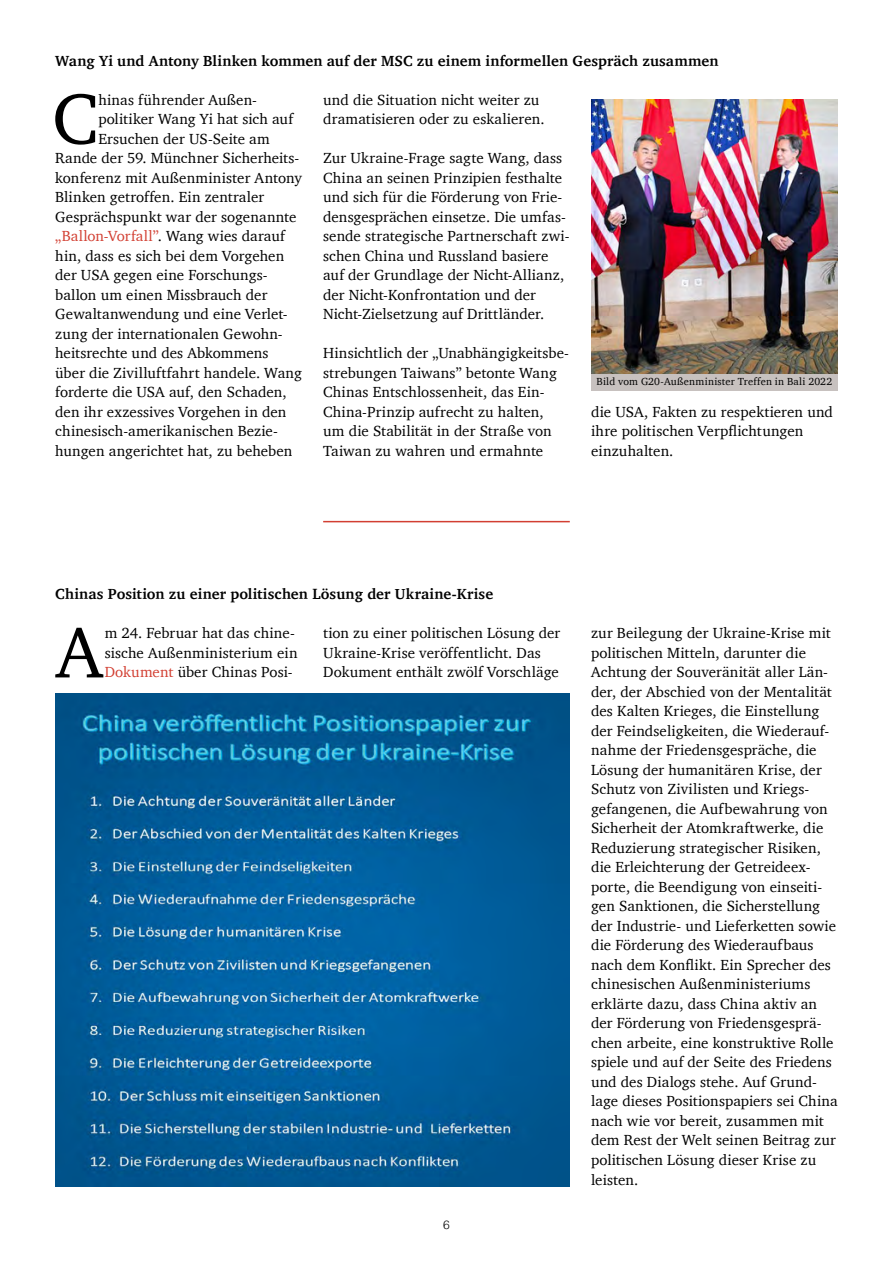
<style>
.page{position:relative;width:893px;height:1263px;background:#fff}
.page>*{position:absolute;margin:0;border:0;box-sizing:border-box;transform-origin:0 0}
.t1{font:73.2px "Charter";color:#000}
.t2{font:15px/19.5px "Charter";letter-spacing:.005em;color:#000}
.t3{font:700 15px "Charter";letter-spacing:.01em;color:#000}
.t4{font:15px "Charter";letter-spacing:.01em;color:#d23f32}
.t5{font:300 12px "Helvetica";color:#000}
.t6{font:10.5px "Charter";letter-spacing:.02em;color:#000}
.s1{color:#000}
.s2{color:#d23f32}
</style>
<div class="page">
<img style="left:591px;top:99px;width:247px;height:275px">
<img style="left:55px;top:693px;width:515px;height:493px">
<hr style="left:323px;top:521px;width:247px;height:1px;background:#d23f32">
<div style="left:591px;top:374px;width:247px;height:17px;background:#c7c1bf"></div>
<p class="t3" style="left:55px;top:48px;width:665px">Wang Yi und Antony Blinken kommen auf der MSC zu einem informellen Gespräch zusammen</p>
<h1 class="t1" style="left:52px;top:56px;width:48px">C</h1>
<p class="t2" style="left:98px;top:90px;width:160px">hinas führender Außen-</p>
<p class="t2" style="left:323px;top:90px;width:223px">und die Situation nicht weiter zu dramatisieren oder zu eskalieren.</p>
<p class="t2" style="left:323px;top:148px;width:248px">Zur Ukraine-Frage sagte Wang, dass China an seinen Prinzipien festhalte und sich für die Förderung von Frie&shy;densgesprächen einsetze. Die umfas&shy;sende strategische Partnerschaft zwi&shy;schen China und Russland basiere auf der Grundlage der Nicht-Allianz, der Nicht-Konfrontation und der Nicht-Zielsetzung auf Drittländer.</p>
<p class="t2" style="left:323px;top:343px;width:247px">Hinsichtlich der „Unabhängigkeitsbe&shy;strebungen Taiwans” betonte Wang Chinas Entschlossenheit, das Ein-China-Prinzip aufrecht zu halten,<br>um die Stabilität in der Straße von Taiwan zu wahren und ermahnte</p>
<p class="t2" style="left:98px;top:109px;width:196px">politiker Wang Yi hat sich auf</p>
<p class="t2" style="left:98px;top:129px;width:173px">Ersuchen der US-Seite am</p>
<p class="t2" style="left:55px;top:148px;width:246px">Rande der 59. Münchner Sicherheits-</p>
<p class="t2" style="left:55px;top:168px;width:248px">konferenz mit Außenminister Antony</p>
<p class="t2" style="left:55px;top:187px;width:210px">Blinken getroffen. Ein zentraler</p>
<p class="t2" style="left:55px;top:207px;width:243px">Gesprächspunkt war der sogenannte</p>
<p class="t4" style="left:55px;top:223px;width:231px">„Ballon-Vorfall”<span class="s1">. Wang wies darauf</span></p>
<p class="t2" style="left:55px;top:246px;width:231px">hin, dass es sich bei dem Vorgehen</p>
<p class="t2" style="left:55px;top:265px;width:214px">der USA gegen eine Forschungs-</p>
<p class="t2" style="left:55px;top:285px;width:214px">ballon um einen Missbrauch der</p>
<p class="t2" style="left:55px;top:304px;width:234px">Gewaltanwendung und eine Verlet-</p>
<p class="t2" style="left:55px;top:324px;width:229px">zung der internationalen Gewohn-</p>
<p class="t2" style="left:55px;top:343px;width:215px">heitsrechte und des Abkommens</p>
<p class="t2" style="left:55px;top:363px;width:248px">über die Zivilluftfahrt handele. Wang</p>
<p class="t2" style="left:55px;top:382px;width:233px">forderte die USA auf, den Schaden,</p>
<p class="t2" style="left:55px;top:402px;width:233px">den ihr exzessives Vorgehen in den</p>
<p class="t2" style="left:55px;top:421px;width:224px">chinesisch-amerikanischen Bezie-</p>
<p class="t2" style="left:55px;top:441px;width:239px">hungen angerichtet hat, zu beheben</p>
<p class="t6" style="left:597px;top:372px;width:237px">Bild vom G20-Außenminister Treffen in Bali 2022</p>
<p class="t2" style="left:591px;top:402px;width:243px">die USA, Fakten zu respektieren und ihre politischen Verpflichtungen einzuhalten.</p>
<p class="t3" style="left:55px;top:581px;width:439px">Chinas Position zu einer politischen Lösung der Ukraine-Krise</p>
<h1 class="t1" style="left:56px;top:589px;width:48px">A</h1>
<p class="t2" style="left:105px;top:623px;width:194px">m 24. Februar hat das chine&shy;sische Außenministerium ein<br><span class="s2">Dokument</span> über Chinas Posi-</p>
<p class="t2" style="left:323px;top:623px;width:239px">tion zu einer politischen Lösung der<br>Ukraine-Krise veröffentlicht. Das<br>Dokument enthält zwölf Vorschläge</p>
<p class="t2" style="left:591px;top:623px;width:248px">zur Beilegung der Ukraine-Krise mit politischen Mitteln, darunter die Achtung der Souveränität aller Län&shy;der, der Abschied von der Mentalität des Kalten Krieges, die Einstellung der Feindseligkeiten, die Wiederauf&shy;nahme der Friedensgespräche, die Lösung der humanitären Krise, der Schutz von Zivilisten und Kriegs&shy;gefangenen, die Aufbewahrung von Sicherheit der Atomkraftwerke, die Reduzierung strategischer Risiken, die Erleichterung der Getreideex&shy;porte, die Beendigung von einseiti&shy;gen Sanktionen, die Sicherstellung der Industrie- und Lieferketten sowie die Förderung des Wiederaufbaus nach dem Konflikt. Ein Sprecher des chinesischen Außenministeriums erklärte dazu, dass China aktiv an der Förderung von Friedensgesprä&shy;chen arbeite, eine konstruktive Rolle spiele und auf der Seite des Friedens und des Dialogs stehe. Auf Grund&shy;lage dieses Positionspapiers sei China nach wie vor bereit, zusammen mit dem Rest der Welt seinen Beitrag zur politischen Lösung dieser Krise zu leisten.</p>
<p class="t5" style="left:443px;top:1214px;width:8px">6</p>
</div>
